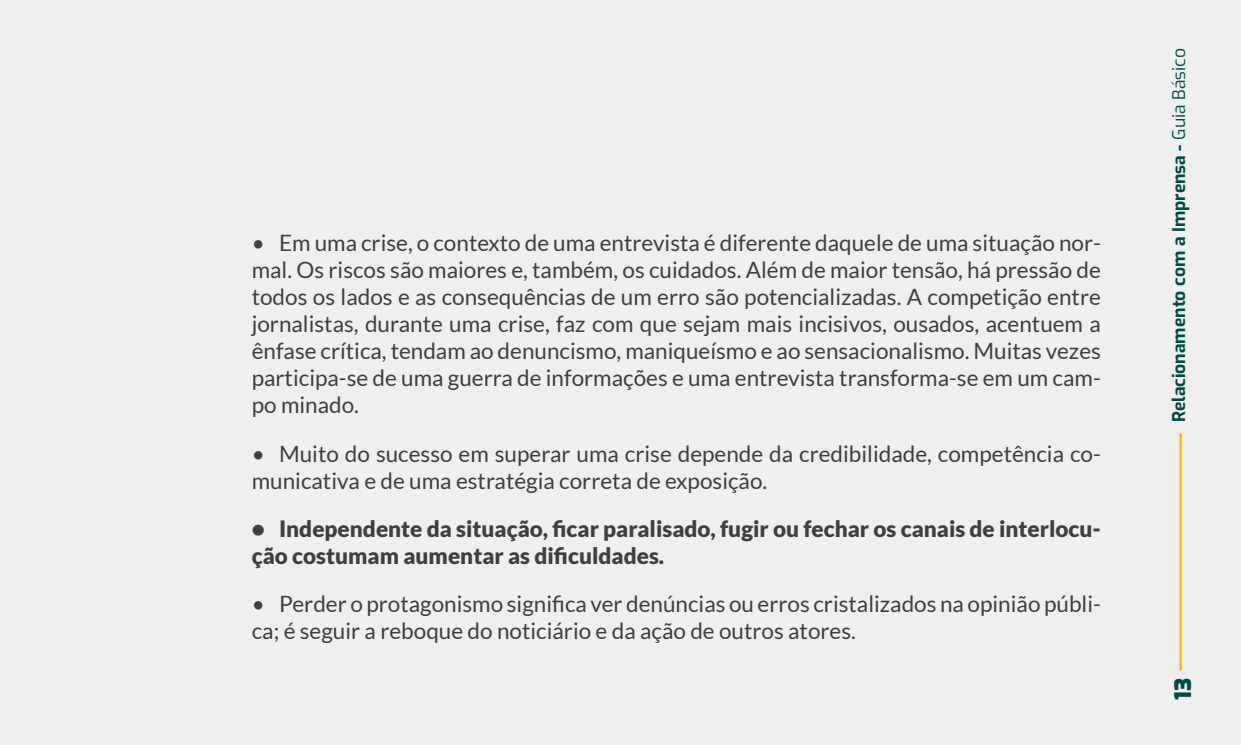
<style>
.page{position:relative;width:1241px;height:745px;background:#fff}
.page>*{position:absolute;margin:0;border:0;box-sizing:border-box;transform-origin:0 0}
.t1{font:22.5px/27px "Lato";color:#3f3f3e}
.t2{font:900 22.5px/27px "Lato";color:#3f3f3e}
.t3{font:900 22.5px "Exo";color:#004b44}
.t4{font:700 17.5px "Exo";color:#004b44}
.s1{font-weight:400}
</style>
<div class="page">
<div style="left:0;top:0;width:1240px;height:744px;background:#efefef"></div>
<hr style="left:1240px;top:0;width:1px;height:744px;background:#efefef">
<hr style="left:1179px;top:433px;width:2px;height:237px;background:#ffbc01">
<p class="t1" style="left:252px;top:229px;width:850px;text-align:justify">• Em uma crise, o contexto de uma entrevista é diferente daquele de uma situação nor&shy;mal. Os riscos são maiores e, também, os cuidados. Além de maior tensão, há pressão de todos os lados e as consequências de um erro são potencializadas. A competição entre jornalistas, durante uma crise, faz com que sejam mais incisivos, ousados, acentuem a ênfase crítica, tendam ao denuncismo, maniqueísmo e ao sensacionalismo. Muitas vezes participa-se de uma guerra de informações e uma entrevista transforma-se em um cam&shy;po minado.</p>
<p class="t1" style="left:252px;top:439px;width:850px">• Muito do sucesso em superar uma crise depende da credibilidade, competência co&shy;municativa e de uma estratégia correta de exposição.</p>
<p class="t2" style="left:252px;top:514px;width:850px">• Independente da situação, ficar paralisado, fugir ou fechar os canais de interlocu&shy;ção costumam aumentar as dificuldades.</p>
<p class="t1" style="left:252px;top:590px;width:850px">• Perder o protagonismo significa ver denúncias ou erros cristalizados na opinião públi&shy;ca; é seguir a reboque do noticiário e da ação de outros atores.</p>
<p class="t4" style="left:1165px;top:422px;width:375px;rotate:-90deg">Relacionamento com a Imprensa - <span class="s1">Guia Básico</span></p>
<p class="t3" style="left:1166px;top:699px;width:23px;rotate:-90deg">13</p>
</div>
